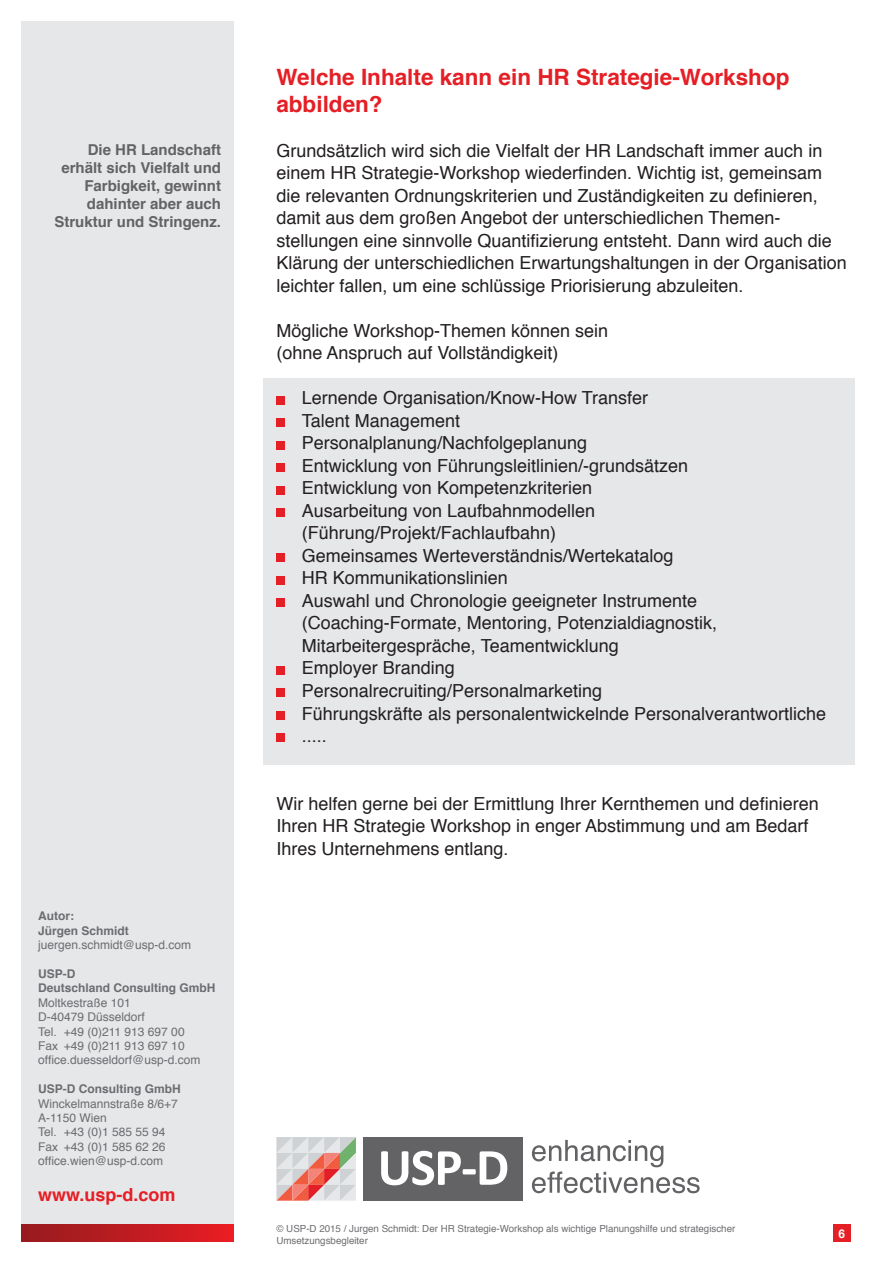
<style>
.page{position:relative;width:893px;height:1263px;background:#fff}
.page>*{position:absolute;margin:0;border:0;box-sizing:border-box;transform-origin:0 0}
.t1{font:700 22.5px/27px "Helvetica";color:#e41f25}
.t2{font:18px/22.5px "Helvetica";color:#231f20}
.t3{font:700 18px "Helvetica";color:#e41f25}
.t4{font:700 15px/18px "Helvetica";color:#636366;text-align:right}
.t5{font:12px/14.4px "Helvetica";color:#6c6d70}
.t6{font:700 12px/14.4px "Helvetica";color:#6c6d70}
.t7{font:700 12px "Helvetica";color:#fff}
.t8{font:9.75px/11.7px "Helvetica";color:#6c6d70}
</style>
<div class="page">
<div style="left:264px;top:378px;width:591px;height:387px;background:#e6e7e9"></div>
<div style="left:276px;top:396px;width:9px;height:8px;background:#e41f25"></div>
<div style="left:276px;top:418px;width:9px;height:9px;background:#e41f25"></div>
<div style="left:276px;top:441px;width:9px;height:8px;background:#e41f25"></div>
<div style="left:276px;top:463px;width:9px;height:9px;background:#e41f25"></div>
<div style="left:276px;top:486px;width:9px;height:8px;background:#e41f25"></div>
<div style="left:276px;top:508px;width:9px;height:9px;background:#e41f25"></div>
<div style="left:276px;top:553px;width:9px;height:9px;background:#e41f25"></div>
<div style="left:276px;top:576px;width:9px;height:8px;background:#e41f25"></div>
<div style="left:276px;top:598px;width:9px;height:9px;background:#e41f25"></div>
<div style="left:276px;top:666px;width:9px;height:8px;background:#e41f25"></div>
<div style="left:276px;top:688px;width:9px;height:9px;background:#e41f25"></div>
<div style="left:276px;top:711px;width:9px;height:8px;background:#e41f25"></div>
<div style="left:276px;top:733px;width:9px;height:9px;background:#e41f25"></div>
<div style="left:21px;top:21px;width:213px;height:1221px;background:#e6e7e9"></div>
<div style="left:833px;top:1225px;width:17px;height:17px;background:#e41f25"></div>
<div style="left:21px;top:1225px;width:213px;height:17px;background:linear-gradient(to right,#951b1e,#e91c24)"></div>
<div style="left:364px;top:1137px;width:159px;height:64px;background:#636366"></div>
<svg style="left:381px;top:1151px;width:126px;height:34px"></svg>
<svg style="left:276px;top:1137px;width:80px;height:64px;background:#dbb8b2"></svg>
<svg style="left:532px;top:1140px;width:168px;height:53px"></svg>
<p class="t4" style="left:54px;top:141px;width:168px">Die HR Landschaft erhält sich Vielfalt und<br>Farbigkeit, gewinnt dahinter aber auch<br>Struktur und Stringenz.</p>
<p class="t6" style="left:38px;top:909px;width:92px">Autor:<br>Jürgen Schmidt</p>
<p class="t5" style="left:38px;top:938px;width:154px">juergen.schmidt@usp-d.com</p>
<p class="t6" style="left:38px;top:967px;width:179px">USP-D<br>Deutschland Consulting GmbH</p>
<p class="t5" style="left:38px;top:996px;width:164px">Moltkestraße 101<br>D-40479 Düsseldorf<br>Tel. +49 (0)211 913 697 00<br>Fax +49 (0)211 913 697 10 office.duesseldorf@usp-d.com</p>
<p class="t6" style="left:38px;top:1082px;width:144px">USP-D Consulting GmbH</p>
<p class="t5" style="left:38px;top:1096px;width:141px">Winckelmannstraße 8/6+7<br>A-1150 Wien<br>Tel. +43 (0)1 585 55 94<br>Fax +43 (0)1 585 62 26 office.wien@usp-d.com</p>
<p class="t3" style="left:38px;top:1180px;width:139px">www.usp-d.com</p>
<p class="t1" style="left:276px;top:64px;width:515px">Welche Inhalte kann ein HR Strategie-Workshop abbilden?</p>
<p class="t2" style="left:276px;top:140px;width:572px">Grundsätzlich wird sich die Vielfalt der HR Landschaft immer auch in einem HR Strategie-Workshop wiederfinden. Wichtig ist, gemeinsam die relevanten Ordnungskriterien und Zuständigkeiten zu definieren, damit aus dem großen Angebot der unterschiedlichen Themen&shy;stellungen eine sinnvolle Quantifizierung entsteht. Dann wird auch die Klärung der unterschiedlichen Erwartungshaltungen in der Organisation leichter fallen, um eine schlüssige Priorisierung abzuleiten.</p>
<p class="t2" style="left:276px;top:320px;width:333px">Mögliche Workshop-Themen können sein (ohne Anspruch auf Vollständigkeit)</p>
<p class="t2" style="left:302px;top:387px;width:526px">Lernende Organisation/Know-How Transfer<br>Talent Management<br>Personalplanung/Nachfolgeplanung<br>Entwicklung von Führungsleitlinien/-grundsätzen<br>Entwicklung von Kompetenzkriterien<br>Ausarbeitung von Laufbahnmodellen (Führung/Projekt/Fachlaufbahn)<br>Gemeinsames Werteverständnis/Wertekatalog<br>HR Kommunikationslinien<br>Auswahl und Chronologie geeigneter Instrumente (Coaching-Formate, Mentoring, Potenzialdiagnostik, Mitarbeitergespräche, Teamentwicklung<br>Employer Branding<br>Personalrecruiting/Personalmarketing<br>Führungskräfte als personalentwickelnde Personalverantwortliche .....</p>
<p class="t2" style="left:276px;top:792px;width:544px">Wir helfen gerne bei der Ermittlung Ihrer Kernthemen und definieren<br>Ihren HR Strategie Workshop in enger Abstimmung und am Bedarf<br>Ihres Unternehmens entlang.</p>
<p class="t8" style="left:276px;top:1223px;width:460px">© USP-D 2015 / Jurgen Schmidt: Der HR Strategie-Workshop als wichtige Planungshilfe und strategischer<br>Umsetzungsbegleiter</p>
<p class="t7" style="left:839px;top:1224px;width:8px">6</p>
</div>
